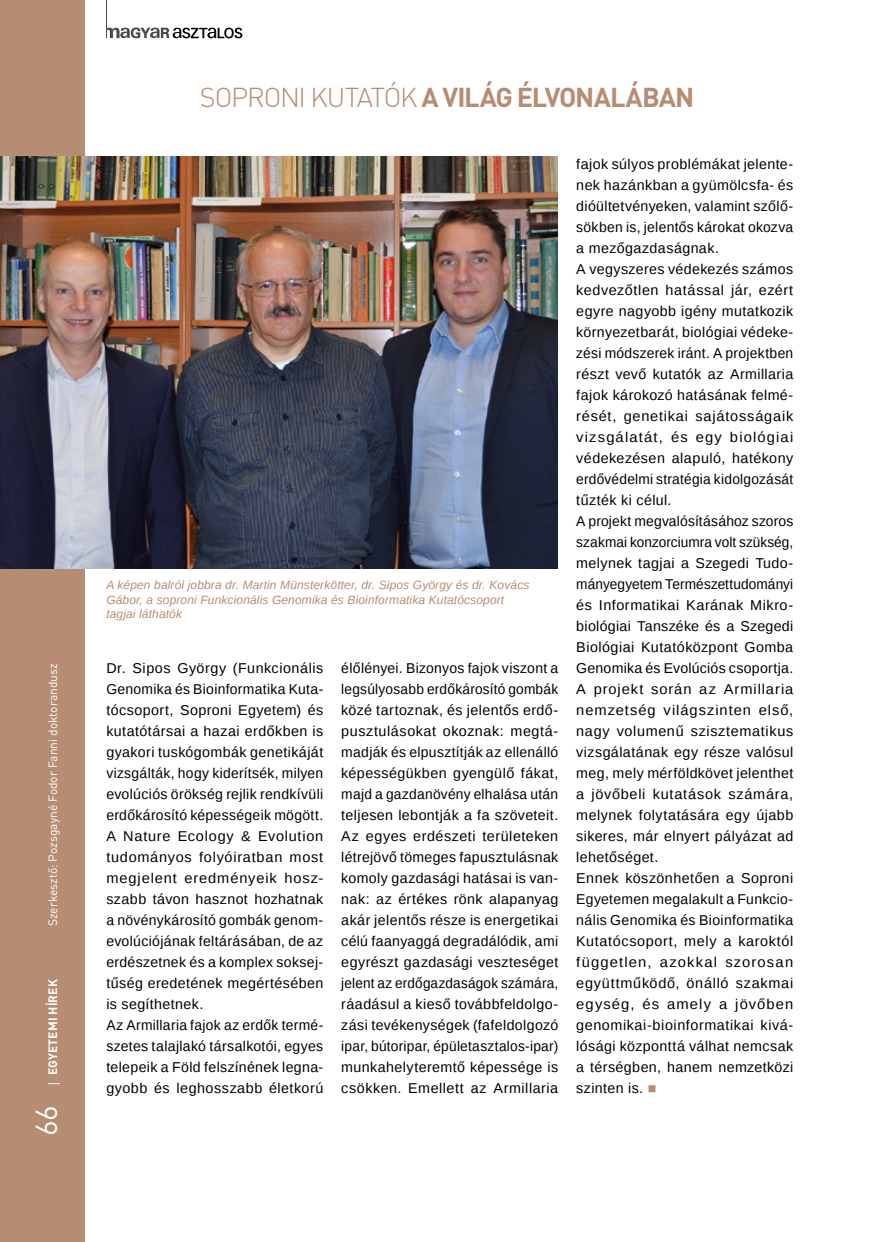
<style>
.page{position:relative;width:872px;height:1242px;background:#fff}
.page>*{position:absolute;margin:0;border:0;box-sizing:border-box;transform-origin:0 0}
.t1{font:30px "DIN Pro";color:#fff}
.t2{font:700 27px "DIN Pro";letter-spacing:-.035em;color:#b68d73}
.t3{font:14.25px/21px "Liberation Sans";letter-spacing:.03em;color:#000}
.t4{font:italic 12px/14.4px "Liberation Sans";letter-spacing:.01em;color:#b68d73}
.t5{font:12px "DIN Pro";color:#fff}
.t6{font:700 12px "DIN Pro";letter-spacing:.01em;color:#fff}
.s1{font-weight:300}
.s2{font-family:"Open Sans";font-weight:400}
.s3{color:#b68d73}
</style>
<div class="page">
<div style="left:0;top:0;width:85px;height:1242px;background:#b68d73"></div>
<svg style="left:107px;top:27px;width:135px;height:11px"></svg>
<hr style="left:106px;top:0;width:1px;height:38px;background:#4a4a49">
<img style="left:0;top:157px;width:557px;height:412px">
<h2 class="t2" style="left:200px;top:79px;width:496px"><span class="s1">SOPRONI KUTATÓK</span> A VILÁG ÉLVONALÁBAN</h2>
<p class="t4" style="left:106px;top:578px;width:424px">A képen balról jobbra dr. Martin Münsterkötter, dr. Sipos György és dr. Kovács<br>Gábor, a soproni Funkcionális Genomika és Bioinformatika Kutatócsoport tagjai láthatók</p>
<p class="t5" style="left:45px;top:926px;width:264px;rotate:-90deg">Szerkesztő: Pozsgayné Fodor Fanni doktorandusz</p>
<p class="t3" style="left:106px;top:658px;width:218px">Dr. Sipos György (Funkcionális<br>Genomika és Bioinformatika Kuta&shy;tócsoport, Soproni Egyetem) és kutatótársai a hazai erdőkben is gyakori tuskógombák genetikáját vizsgálták, hogy kiderítsék, milyen evolúciós örökség rejlik rendkívüli erdőkárosító képességeik mögött.<br>A Nature Ecology &amp; Evolution tudományos folyóiratban most megjelent eredményeik hos - szabb távon hasznot hozhatnak a növénykárosító gombák genom&shy;evolúciójának feltárásában, de az erdészetnek és a komplex soksej&shy;tűség eredetének megértésében is segíthetnek.<br>Az Armillaria fajok az erdők termé&shy;szetes talajlakó társalkotói, egyes telepeik a Föld felszínének legna&shy;gyobb és leghosszabb életkorú</p>
<p class="t3" style="left:341px;top:658px;width:218px;text-align:justify">élőlényei. Bizonyos fajok viszont a legsúlyosabb erdőkárosító gombák közé tartoznak, és jelentős erdő&shy;pusztulásokat okoznak: megtá&shy;madják és elpusztítják az ellenálló képességükben gyengülő fákat, majd a gazdanövény elhalása után teljesen lebontják a fa szöveteit.<br>Az egyes erdészeti területeken létrejövő tömeges fapusztulásnak komoly gazdasági hatásai is van&shy;nak: az értékes rönk alapanyag akár jelentős része is energetikai célú faanyaggá degradálódik, ami egyrészt gazdasági veszteséget jelent az erdőgazdaságok számára, ráadásul a kieső továbbfeldolgo&shy;zási tevékenységek (fafeldolgozó ipar, bútoripar, épületasztalos-ipar) munkahelyteremtő képessége is csökken. Emellett az Armillaria</p>
<p class="t6" style="left:45px;top:1087px;width:110px;rotate:-90deg"><span class="s2">|</span> EGYETEMI HÍREK</p>
<h1 class="t1" style="left:26px;top:1136px;width:33px;rotate:-90deg">66</h1>
<p class="t3" style="left:576px;top:154px;width:218px">fajok súlyos problémákat jelente&shy;nek hazánkban a gyümölcsfa- és dióültetvényeken, valamint szőlő&shy;sökben is, jelentős károkat okozva a mezőgazdaságnak.<br>A vegyszeres védekezés számos kedvezőtlen hatással jár, ezért egyre nagyobb igény mutatkozik környezetbarát, biológiai védeke&shy;zési módszerek iránt. A projektben részt vevő kutatók az Armillaria fajok károkozó hatásának felmé&shy;rését, genetikai sajátosságaik vizsgálatát, és egy biológiai védekezésen alapuló, hatékony erdővédelmi stratégia kidolgozását tűzték ki célul.<br>A projekt megvalósításához szoros szakmai konzorciumra volt szükség, melynek tagjai a Szegedi Tudo&shy;mányegyetem Természettudományi és Informatikai Karának Mikro&shy;biológiai Tanszéke és a Szegedi<br>Biológiai Kutatóközpont Gomba<br>Genomika és Evolúciós csoportja.<br>A projekt során az Armillaria nemzetség világszinten első, nagy volumenű szisztematikus vizsgálatának egy része valósul meg, mely mérföldkövet jelenthet a jövőbeli kutatások számára, melynek folytatására egy újabb sikeres, már elnyert pályázat ad lehetőséget.<br>Ennek köszönhetően a Soproni<br>Egyetemen megalakult a Funkcio&shy;nális Genomika és Bioinformatika<br>Kutatócsoport, mely a karoktól független, azokkal szorosan együttműködő, önálló szakmai egység, és amely a jövőben genomikai-bioinformatikai kivá&shy;lósági központtá válhat nemcsak a térségben, hanem nemzetközi szinten is. <span class="s3">■</span></p>
</div>
